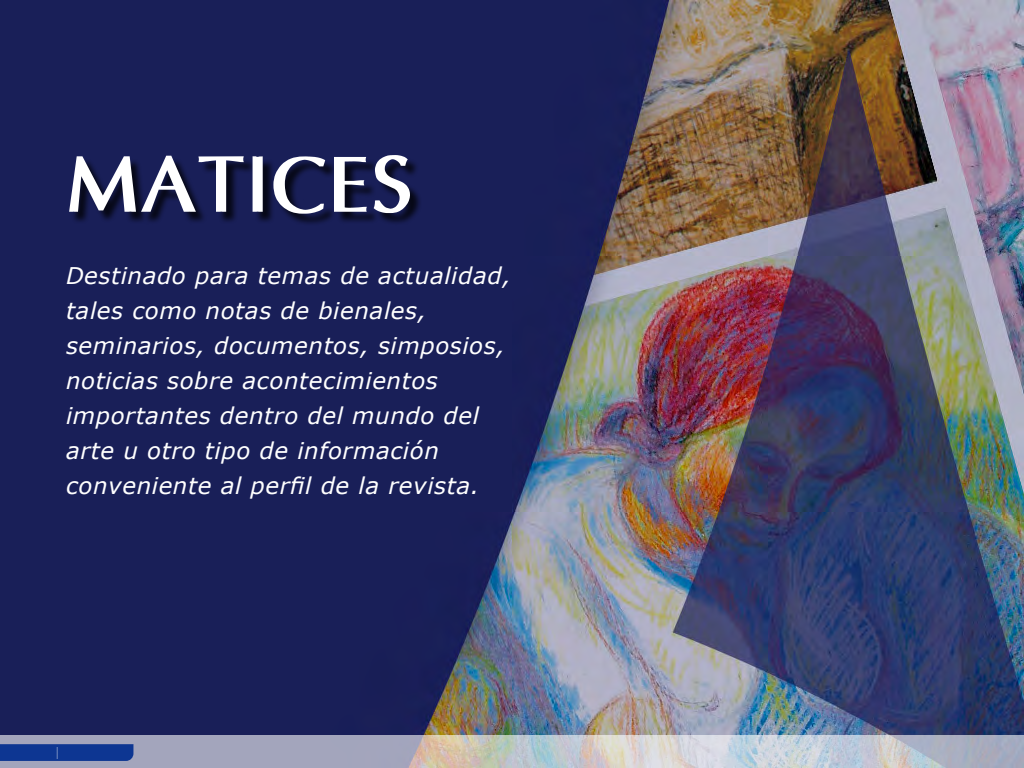
<style>
.page{position:relative;width:1024px;height:768px;background:#fff}
.page>*{position:absolute;margin:0;border:0;box-sizing:border-box;transform-origin:0 0}
.t1{font:700 80px "Optima";color:#fff}
.t2{font:italic 23px/35px "Verdana";letter-spacing:.025em;color:#fff}
.t3{font:700 12px "Minion Pro";color:#fff}
</style>
<div class="page">
<img style="left:0;top:0;width:1024px;height:735px">
<div style="left:71px;top:157px;width:351px;height:69px;background:#000;opacity:.75"></div>
<svg style="left:0;top:735px;width:1024px;height:33px;background:#b8bac5"></svg>
<div style="left:0;top:744px;width:133px;height:17px;background:#0d3692"></div>
<h1 class="t1" style="left:66px;top:136px;width:350px">MATICES</h1>
<p class="t2" style="left:66px;top:257px;width:446px">Destinado para temas de actualidad, tales como notas de bienales, seminarios, documentos, simposios, noticias sobre acontecimientos importantes dentro del mundo del arte u otro tipo de información conveniente al perfil de la revista.</p>
<p class="t3" style="left:55px;top:743px;width:5px">|</p>
</div>
